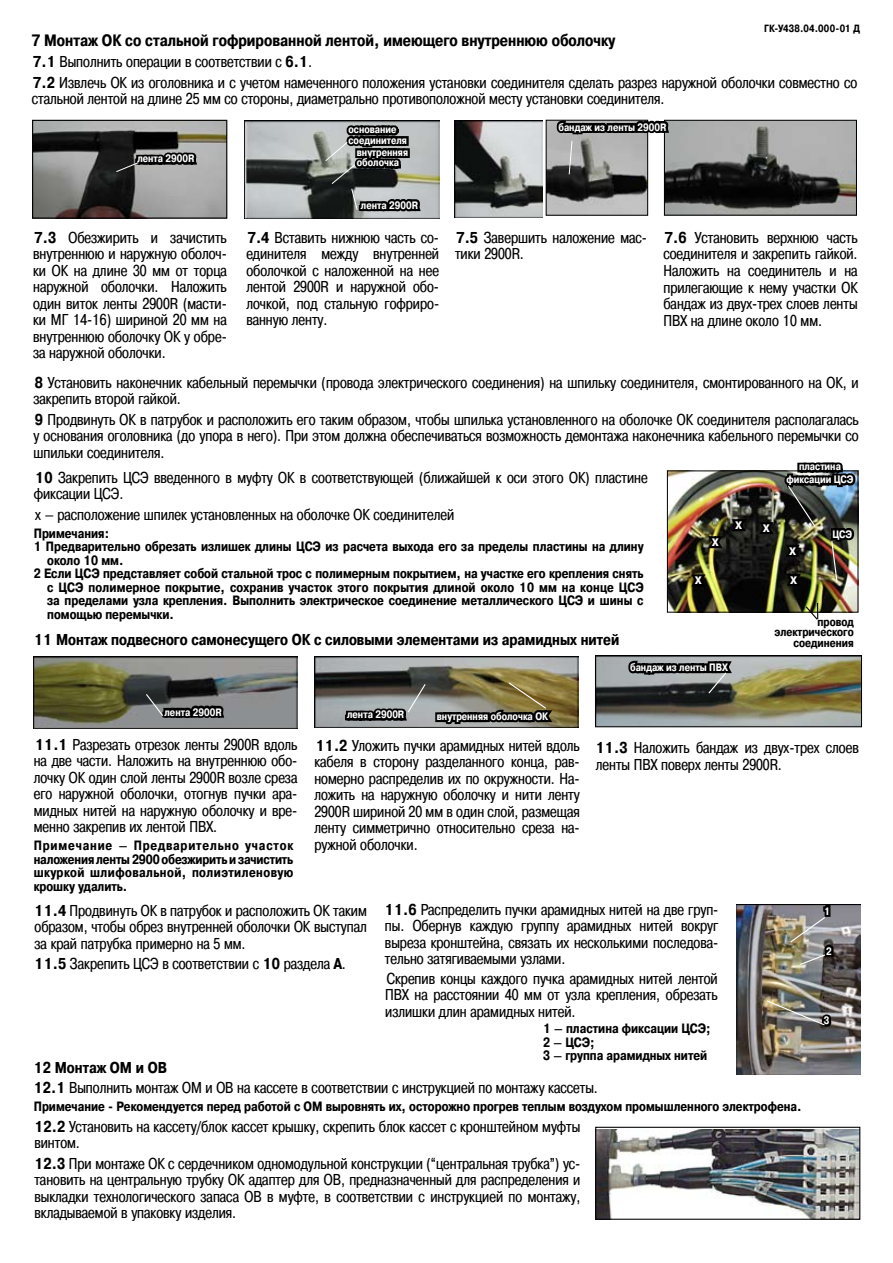
<style>
.page{position:relative;width:893px;height:1263px;background:#fff}
.page>*{position:absolute;margin:0;border:0;box-sizing:border-box;transform-origin:0 0}
.t1{font:700 16.5px "Pragmatica Cond C";color:#000}
.t2{font:15.75px/16.5px "Pragmatica Cond C";color:#000;text-align:justify}
.t3{font:700 15.75px "Pragmatica Cond C";color:#000}
.t4{font:700 15px/29.1px "Pragmatica Cond C";color:#fff}
.t5{font:700 13.5px/13.5px "Pragmatica Cond C";color:#000;text-align:justify}
.t6{font:700 12px/10.5px "Pragmatica Cond C";color:#000;text-align:right}
.t7{font:700 10.8px/10.5px "Pragmatica Cond C";color:#fff}
.t8{font:700 10.5px "Pragmatica Cond C";letter-spacing:.025em;color:#000}
.s1{font-weight:700}
</style>
<div class="page">
<img style="left:244px;top:120px;width:196px;height:98px">
<img style="left:597px;top:657px;width:263px;height:68px">
<div style="left:595px;top:655px;width:267px;height:72px;border:1px solid #000"></div>
<img style="left:736px;top:905px;width:124px;height:169px">
<img style="left:669px;top:473px;width:187px;height:137px">
<div style="left:667px;top:471px;width:191px;height:141px;border:1px solid #000"></div>
<img style="left:314px;top:656px;width:264px;height:71px">
<img style="left:34px;top:657px;width:263px;height:71px">
<svg style="left:145px;top:693px;width:84px;height:27px;background:#4f5051"></svg>
<svg style="left:342px;top:683px;width:85px;height:40px;background:#666867"></svg>
<svg style="left:433px;top:681px;width:123px;height:47px;background:#6b644a"></svg>
<svg style="left:626px;top:655px;width:109px;height:52px;background:#4d4f4f"></svg>
<img style="left:34px;top:122px;width:191px;height:95px">
<div style="left:32px;top:120px;width:195px;height:99px;border:1px solid #000"></div>
<img style="left:548px;top:122px;width:98px;height:92px">
<div style="left:546px;top:120px;width:102px;height:96px;border:1px solid #000"></div>
<img style="left:666px;top:122px;width:189px;height:92px">
<div style="left:664px;top:120px;width:193px;height:96px;border:1px solid #000"></div>
<svg style="left:116px;top:148px;width:85px;height:24px;background:#555"></svg>
<svg style="left:325px;top:120px;width:100px;height:93px;background:#5e615f"></svg>
<svg style="left:554px;top:119px;width:119px;height:56px;background:#8c8c8b"></svg>
<img style="left:597px;top:1129px;width:261px;height:89px">
<div style="left:595px;top:1127px;width:265px;height:93px;border:1px solid #000"></div>
<svg style="left:805px;top:603px;width:14px;height:17px"></svg>
<svg style="left:687px;top:571px;width:22px;height:18px"></svg>
<svg style="left:704px;top:516px;width:46px;height:34px;background:#313121"></svg>
<img style="left:756px;top:462px;width:101px;height:126px">
<img style="left:766px;top:999px;width:67px;height:30px">
<svg style="left:789px;top:904px;width:48px;height:62px;background:#89857f"></svg>
<img style="left:455px;top:121px;width:88px;height:97px">
<p class="t8" style="left:764px;top:23px;width:97px">ГК-У438.04.000-01 Д</p>
<p class="t1" style="left:32px;top:31px;width:585px">7 Монтаж ОК со стальной гофрированной лентой, имеющего внутреннюю оболочку</p>
<p class="t2" style="left:33px;top:51px;width:825px;line-height:20.7px"><span class="s1">7.1</span> Выполнить операции в соответствии с <span class="s1">6.1</span>.<br><span class="s1">7.2</span> Извлечь ОК из оголовника и с учетом намеченного положения установки соединителя сделать разрез наружной оболочки совместно со</p>
<p class="t2" style="left:32px;top:90px;width:634px">стальной лентой на длине 25 мм со стороны, диаметрально противоположной месту установки соединителя.</p>
<p class="t7" style="left:137px;top:154px;width:59px">лента 2900R</p>
<p class="t7" style="left:349px;top:124px;width:60px">основание соединителя</p>
<p class="t7" style="left:357px;top:147px;width:53px">внутренняя оболочка</p>
<p class="t7" style="left:361px;top:200px;width:59px">лента 2900R</p>
<p class="t7" style="left:558px;top:122px;width:109px">бандаж из ленты 2900R</p>
<p class="t2" style="left:33px;top:229px;width:195px"><span class="s1">7.3</span> Обезжирить и зачистить внутреннюю и наружную оболоч&shy;ки ОК на длине 30 мм от торца наружной оболочки. Наложить один виток ленты 2900R (масти&shy;ки МГ 14-16) шириной 20 мм на внутреннюю оболочку ОК у обре&shy;за наружной оболочки.</p>
<p class="t2" style="left:246px;top:229px;width:194px"><span class="s1">7.4</span> Вставить нижнюю часть со&shy;единителя между внутренней оболочкой с наложенной на нее лентой 2900R и наружной обо&shy;лочкой, под стальную гофриро&shy;ванную ленту.</p>
<p class="t2" style="left:455px;top:229px;width:194px"><span class="s1">7.5</span> Завершить наложение мас&shy;тики 2900R.</p>
<p class="t2" style="left:663px;top:229px;width:196px"><span class="s1">7.6</span> Установить верхнюю часть соединителя и закрепить гайкой.<br>Наложить на соединитель и на прилегающие к нему участки ОК бандаж из двух-трех слоев ленты ПВХ на длине около 10 мм.</p>
<p class="t2" style="left:33px;top:374px;width:827px"><span class="s1">8</span> Установить наконечник кабельный перемычки (провода электрического соединения) на шпильку соединителя, смонтированного на ОК, и закрепить второй гайкой.</p>
<p class="t2" style="left:33px;top:411px;width:827px"><span class="s1">9</span> Продвинуть ОК в патрубок и расположить его таким образом, чтобы шпилька установленного на оболочке ОК соединителя располагалась у основания оголовника (до упора в него). При этом должна обеспечиваться возможность демонтажа наконечника кабельного перемычки со шпильки соединителя.</p>
<p class="t2" style="left:34px;top:469px;width:615px"><span class="s1">10</span> Закрепить ЦСЭ введенного в муфту ОК в соответствующей (ближайшей к оси этого ОК) пластине фиксации ЦСЭ.</p>
<p class="t2" style="left:35px;top:506px;width:420px">х – расположение шпилек установленных на оболочке ОК соединителей</p>
<p class="t5" style="left:34px;top:526px;width:77px">Примечания:</p>
<p class="t5" style="left:34px;top:540px;width:611px">1 Предварительно обрезать излишек длины ЦСЭ из расчета выхода его за пределы пластины на длину</p>
<p class="t5" style="left:47px;top:553px;width:78px">около 10 мм.</p>
<p class="t5" style="left:34px;top:567px;width:611px">2 Если ЦСЭ представляет собой стальной трос с полимерным покрытием, на участке его крепления снять</p>
<p class="t5" style="left:47px;top:580px;width:598px">с ЦСЭ полимерное покрытие, сохранив участок этого покрытия длиной около 10 мм на конце ЦСЭ</p>
<p class="t5" style="left:47px;top:594px;width:598px">за пределами узла крепления. Выполнить электрическое соединение металлического ЦСЭ и шины с</p>
<p class="t5" style="left:47px;top:607px;width:128px">помощью перемычки.</p>
<p class="t7" style="left:786px;top:460px;width:69px;line-height:12.9px;text-align:center">пластина фиксации ЦСЭ</p>
<p class="t4" style="left:736px;top:509px;width:8px">х</p>
<p class="t4" style="left:763px;top:512px;width:8px">х</p>
<p class="t7" style="left:832px;top:529px;width:21px">ЦСЭ</p>
<p class="t4" style="left:712px;top:526px;width:8px">х</p>
<p class="t4" style="left:789px;top:535px;width:9px">х х</p>
<p class="t4" style="left:695px;top:565px;width:8px">х</p>
<p class="t6" style="left:774px;top:616px;width:81px">провод электрического соединения</p>
<p class="t3" style="left:34px;top:631px;width:587px">11 Монтаж подвесного самонесущего ОК с силовыми элементами из арамидных нитей</p>
<p class="t7" style="left:165px;top:707px;width:59px">лента 2900R</p>
<p class="t7" style="left:347px;top:709px;width:59px">лента 2900R</p>
<p class="t7" style="left:437px;top:711px;width:113px">внутренняя оболочка ОК</p>
<p class="t7" style="left:630px;top:662px;width:99px">бандаж из ленты ПВХ</p>
<p class="t2" style="left:34px;top:736px;width:265px"><span class="s1">11.1</span> Разрезать отрезок ленты 2900R вдоль на две части. Наложить на внутреннюю обо&shy;лочку ОК один слой ленты 2900R возле среза его наружной оболочки, отогнув пучки ара&shy;мидных нитей на наружную оболочку и вре&shy;менно закрепив их лентой ПВХ.</p>
<p class="t5" style="left:34px;top:839px;width:261px">Примечание – Предварительно участок наложения ленты 2900 обезжирить и зачистить шкуркой шлифовальной, полиэтиленовую крошку удалить.</p>
<p class="t2" style="left:314px;top:737px;width:267px"><span class="s1">11.2</span> Уложить пучки арамидных нитей вдоль кабеля в сторону разделанного конца, рав&shy;номерно распределив их по окружности. На&shy;ложить на наружную оболочку и нити ленту 2900R шириной 20 мм в один слой, размещая ленту симметрично относительно среза на&shy;ружной оболочки.</p>
<p class="t2" style="left:596px;top:739px;width:264px"><span class="s1">11.3</span> Наложить бандаж из двух-трех слоев ленты ПВХ поверх ленты 2900R.</p>
<p class="t2" style="left:35px;top:902px;width:334px"><span class="s1">11.4</span> Продвинуть ОК в патрубок и расположить ОК таким образом, чтобы обрез внутренней оболочки ОК выступал за край патрубка примерно на 5 мм.</p>
<p class="t2" style="left:35px;top:956px;width:313px"><span class="s1">11.5</span> Закрепить ЦСЭ в соответствии с <span class="s1">10</span> раздела <span class="s1">А</span>.</p>
<p class="t2" style="left:385px;top:901px;width:335px"><span class="s1">11.6</span> Распределить пучки арамидных нитей на две груп&shy;пы. Обернув каждую группу арамидных нитей вокруг выреза кронштейна, связать их несколькими последова&shy;тельно затягиваемыми узлами.</p>
<p class="t2" style="left:385px;top:970px;width:334px">Скрепив концы каждого пучка арамидных нитей лентой ПВХ на расстоянии 40 мм от узла крепления, обрезать излишки длин арамидных нитей.</p>
<p class="t5" style="left:543px;top:1022px;width:169px;text-align:left">1 – пластина фиксации ЦСЭ;<br>2 – ЦСЭ;<br>3 – группа арамидных нитей</p>
<p class="t2" style="left:34px;top:1057px;width:566px;line-height:20.7px"><span class="s1">12 Монтаж ОМ и ОВ<br>12.1</span> Выполнить монтаж ОМ и ОВ на кассете в соответствии с инструкцией по монтажу кассеты.</p>
<p class="t5" style="left:34px;top:1100px;width:769px">Примечание - Рекомендуется перед работой с ОМ выровнять их, осторожно прогрев теплым воздухом промышленного электрофена.</p>
<p class="t2" style="left:34px;top:1118px;width:547px"><span class="s1">12.2</span> Установить на кассету/блок кассет крышку, скрепить блок кассет с кронштейном муфты винтом.</p>
<p class="t2" style="left:34px;top:1155px;width:547px"><span class="s1">12.3</span> При монтаже ОК с сердечником одномодульной конструкции (“центральная трубка”) ус&shy;тановить на центральную трубку ОК адаптер для ОВ, предназначенный для распределения и выкладки технологического запаса ОВ в муфте, в соответствии с инструкцией по монтажу, вкладываемой в упаковку изделия.</p>
<p class="t7" style="left:824px;top:906px;width:8px">1</p>
<p class="t7" style="left:826px;top:946px;width:7px">2</p>
<p class="t7" style="left:824px;top:1015px;width:7px">3</p>
</div>
